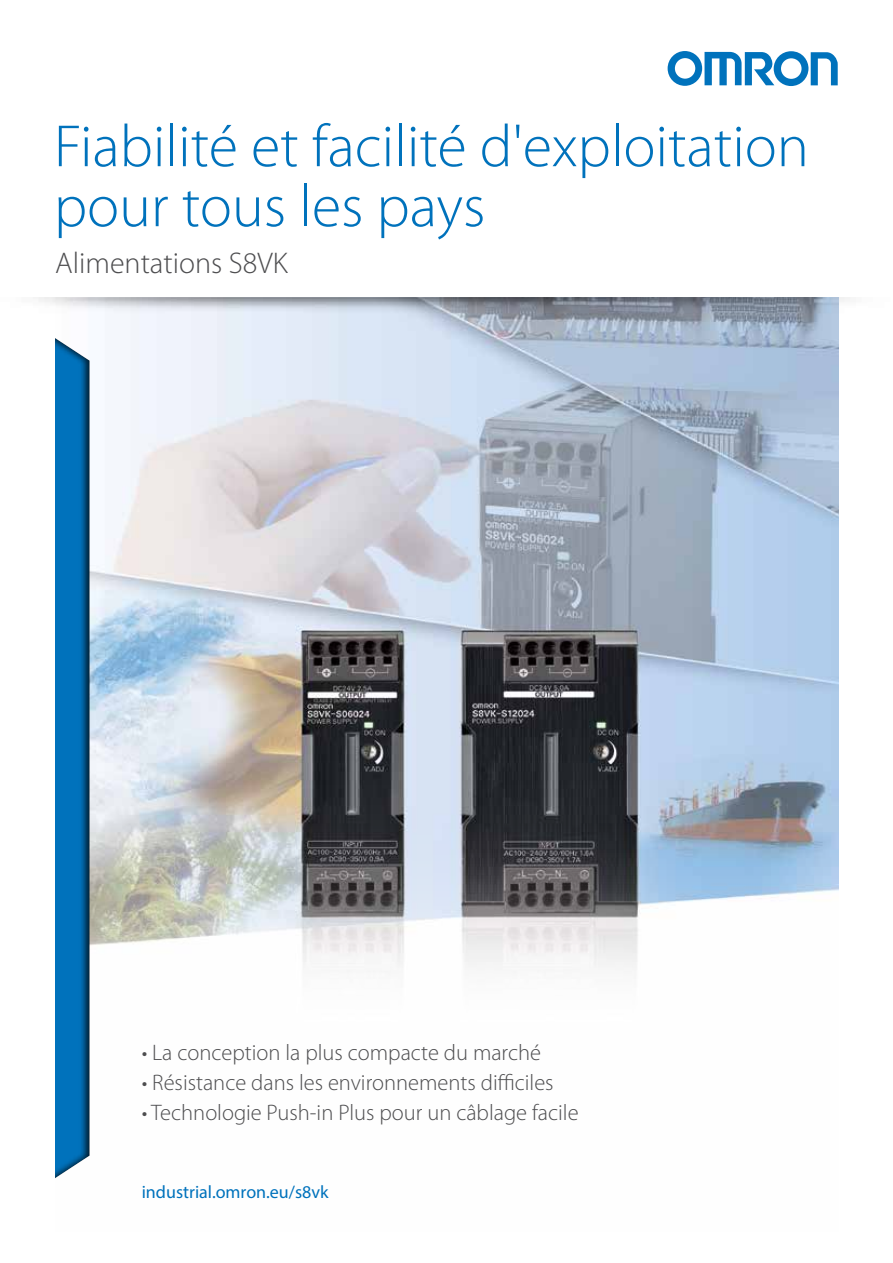
<style>
.page{position:relative;width:893px;height:1263px;background:#fff}
.page>*{position:absolute;margin:0;border:0;box-sizing:border-box;transform-origin:0 0}
.t1{font:300 60px/60px "Myriad Pro";color:#0072bc}
.t2{font:300 30px "Myriad Pro";color:#4d4d4f}
.t3{font:300 22.5px "Myriad Pro";color:#4d4d4f}
.t4{font:18px "Myriad Pro";color:#0072bc}
</style>
<div class="page">
<svg style="left:668px;top:51px;width:170px;height:35px"></svg>
<img style="left:90px;top:335px;width:749px;height:633px">
<div style="left:55px;top:316px;width:35px;height:886px;background:#000;opacity:.75"></div>
<img style="left:38px;top:298px;width:812px;height:37px">
<h1 class="t1" style="left:54px;top:117px;width:756px">Fiabilité et facilité d'exploitation pour tous les pays</h1>
<h2 class="t2" style="left:55px;top:247px;width:234px">Alimentations S8VK</h2>
<p class="t3" style="left:142px;top:1040px;width:401px">• La conception la plus compacte du marché</p>
<p class="t3" style="left:142px;top:1070px;width:413px">• Résistance dans les environnements difficiles</p>
<p class="t3" style="left:142px;top:1100px;width:438px">• Technologie Push-in Plus pour un câblage facile</p>
<p class="t4" style="left:142px;top:1181px;width:188px">industrial.omron.eu/s8vk</p>
</div>
